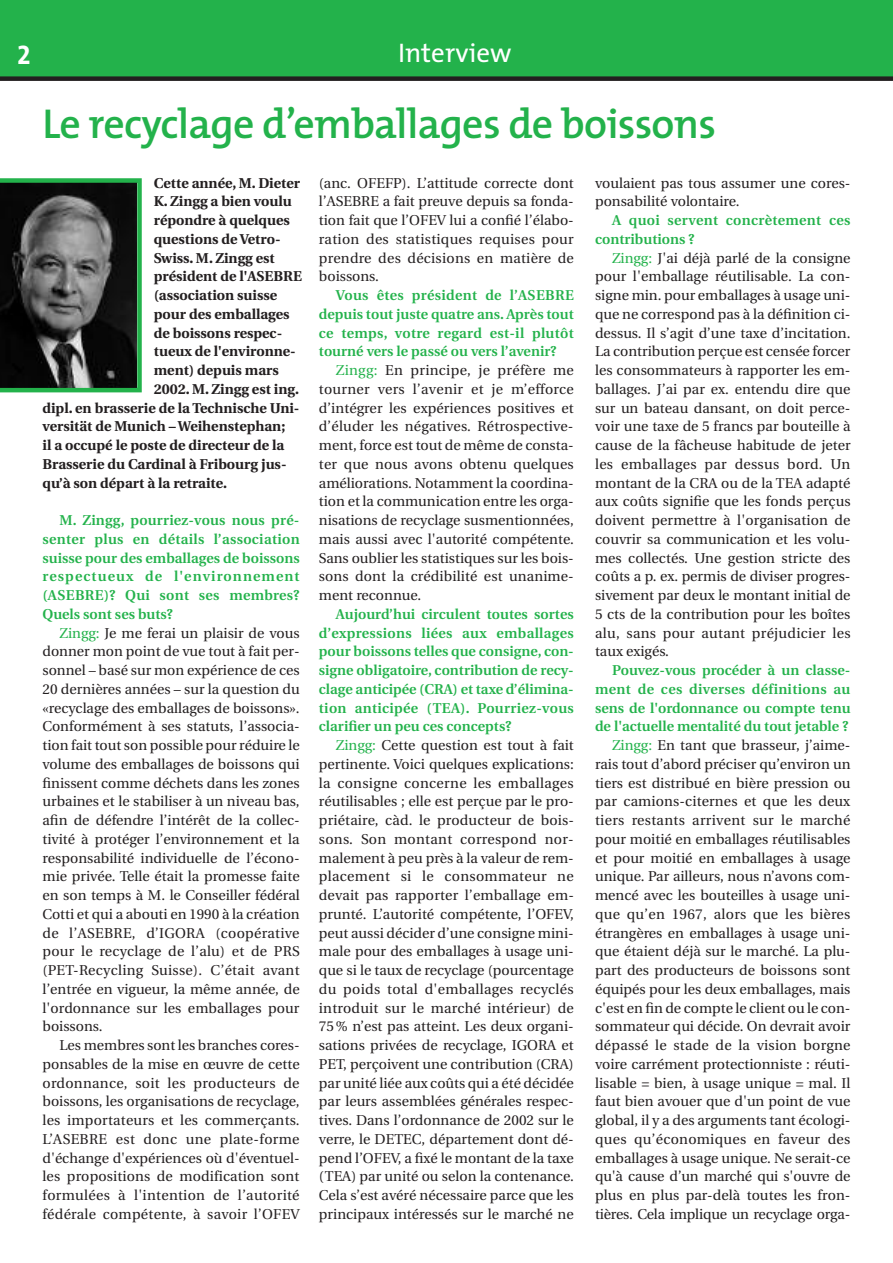
<style>
.page{position:relative;width:893px;height:1263px;background:#fff}
.page>*{position:absolute;margin:0;border:0;box-sizing:border-box;transform-origin:0 0}
.t1{font:600 42px "The Mix";letter-spacing:-.02em;color:#23b24b}
.t2{font:27px "The Mix";color:#fff}
.t3{font:27px "The Mix Bold Caps";color:#fff}
.t4{font:14.25px/18.8px "Utopia";color:#231f20;text-align:justify}
.t5{font:600 14.25px/18.8px "Utopia";letter-spacing:.02em;color:#23b24b;text-align:justify}
.t6{font:700 14.25px "Utopia";color:#231f20}
.s1{color:#23b24b}
.s2{font-weight:600;color:#23b24b}
</style>
<div class="page">
<div style="left:0;top:0;width:893px;height:79px;background:#23b24b"></div>
<div style="left:0;top:76px;width:893px;height:5px;background:#231f20"></div>
<svg style="left:0;top:178px;width:142px;height:214px;background:#37413a"></svg>
<h2 class="t3" style="left:17px;top:46px;width:15px">2</h2>
<h2 class="t2" style="left:398px;top:43px;width:115px">Interview</h2>
<h1 class="t1" style="left:43px;top:109px;width:675px">Le recyclage d’emballages de boissons</h1>
<p class="t6" style="left:154px;top:177px;width:148px">Cette année, M. Dieter</p>
<p class="t6" style="left:154px;top:196px;width:140px">K. Zingg a bien voulu</p>
<p class="t6" style="left:154px;top:214px;width:138px">répondre à quelques</p>
<p class="t6" style="left:154px;top:233px;width:128px">questions de Vetro-</p>
<p class="t6" style="left:154px;top:252px;width:123px">Swiss. M. Zingg est</p>
<p class="t6" style="left:154px;top:271px;width:150px">président de l'ASEBRE</p>
<p class="t6" style="left:154px;top:289px;width:125px">(association suisse</p>
<p class="t6" style="left:154px;top:308px;width:137px">pour des emballages</p>
<p class="t6" style="left:154px;top:327px;width:130px">de boissons respec-</p>
<p class="t6" style="left:154px;top:346px;width:144px">tueux de l'environne-</p>
<p class="t6" style="left:154px;top:364px;width:126px">ment) depuis mars</p>
<p class="t6" style="left:154px;top:383px;width:147px">2002. M. Zingg est ing.</p>
<p class="t6" style="left:43px;top:402px;width:259px">dipl. en brasserie de la Technische Uni-</p>
<p class="t6" style="left:43px;top:421px;width:244px">versität de Munich – Weihenstephan;</p>
<p class="t6" style="left:43px;top:439px;width:243px">il a occupé le poste de directeur de la</p>
<p class="t6" style="left:43px;top:458px;width:246px">Brasserie du Cardinal à Fribourg jus-</p>
<p class="t6" style="left:43px;top:477px;width:186px">qu’à son départ à la retraite.</p>
<p class="t5" style="left:43px;top:512px;width:259px;text-indent:17px">M. Zingg, pourriez-vous nous pré&shy;senter plus en détails l’association suisse pour des emballages de boissons respectueux de l'environnement (ASEBRE)? Qui sont ses membres?<br>Quels sont ses buts?</p>
<p class="t4" style="left:43px;top:624px;width:259px;text-indent:17px"><span class="s1">Zingg:</span> Je me ferai un plaisir de vous donner mon point de vue tout à fait per&shy;sonnel – basé sur mon expérience de ces 20 dernières années – sur la question du «recyclage des emballages de boissons».<br>Conformément à ses statuts, l’associa&shy;tion fait tout son possible pour réduire le volume des emballages de boissons qui finissent comme déchets dans les zones urbaines et le stabiliser à un niveau bas, afin de défendre l’intérêt de la collec&shy;tivité à protéger l’environnement et la responsabilité individuelle de l’écono&shy;mie privée. Telle était la promesse faite en son temps à M. le Conseiller fédéral Cotti et qui a abouti en 1990 à la création de l’ASEBRE, d’IGORA (coopérative pour le recyclage de l’alu) et de PRS (PET-Recycling Suisse). C’était avant l’entrée en vigueur, la même année, de l'ordonnance sur les emballages pour boissons.</p>
<p class="t4" style="left:43px;top:1037px;width:259px;text-indent:17px">Les membres sont les branches cores&shy;ponsables de la mise en œuvre de cette ordonnance, soit les producteurs de boissons, les organisations de recyclage, les importateurs et les commerçants.<br>L’ASEBRE est donc une plate-forme d'échange d'expériences où d'éventuel&shy;les propositions de modification sont formulées à l'intention de l’autorité fédérale compétente, à savoir l’OFEV</p>
<p class="t4" style="left:319px;top:174px;width:256px">(anc. OFEFP). L’attitude correcte dont l’ASEBRE a fait preuve depuis sa fonda&shy;tion fait que l’OFEV lui a confié l’élabo&shy;ration des statistiques requises pour prendre des décisions en matière de boissons.</p>
<p class="t5" style="left:319px;top:287px;width:256px;text-indent:17px">Vous êtes président de l’ASEBRE depuis tout juste quatre ans. Après tout ce temps, votre regard est-il plutôt tourné vers le passé ou vers l’avenir?</p>
<p class="t4" style="left:319px;top:362px;width:256px;text-indent:17px"><span class="s1">Zingg:</span> En principe, je préfère me tourner vers l’avenir et je m’efforce d’intégrer les expériences positives et d’éluder les négatives. Rétrospective&shy;ment, force est tout de même de consta&shy;ter que nous avons obtenu quelques améliorations. Notamment la coordina&shy;tion et la communication entre les orga&shy;nisations de recyclage susmentionnées, mais aussi avec l'autorité compétente.<br>Sans oublier les statistiques sur les bois&shy;sons dont la crédibilité est unanime&shy;ment reconnue.</p>
<p class="t5" style="left:319px;top:606px;width:256px;text-indent:17px">Aujourd’hui circulent toutes sortes d’expressions liées aux emballages pour boissons telles que consigne, con&shy;signe obligatoire, contribution de recy&shy;clage anticipée (CRA) et taxe d’élimina&shy;tion anticipée (TEA). Pourriez-vous clarifier un peu ces concepts?</p>
<p class="t4" style="left:319px;top:737px;width:257px;text-indent:17px"><span class="s1">Zingg:</span> Cette question est tout à fait pertinente. Voici quelques explications: la consigne concerne les emballages réutilisables ; elle est perçue par le pro&shy;priétaire, càd. le producteur de bois&shy;sons. Son montant correspond nor&shy;malement à peu près à la valeur de rem&shy;placement si le consommateur ne devait pas rapporter l’emballage em&shy;prunté. L’autorité compétente, l’OFEV, peut aussi décider d’une consigne mini&shy;male pour des emballages à usage uni&shy;que si le taux de recyclage (pourcentage du poids total d'emballages recyclés introduit sur le marché intérieur) de 75% n’est pas atteint. Les deux organi&shy;sations privées de recyclage, IGORA et PET, perçoivent une contribution (CRA) par unité liée aux coûts qui a été décidée par leurs assemblées générales respec&shy;tives. Dans l’ordonnance de 2002 sur le verre, le DETEC, département dont dé&shy;pend l’OFEV, a fixé le montant de la taxe (TEA) par unité ou selon la contenance.<br>Cela s’est avéré nécessaire parce que les principaux intéressés sur le marché ne</p>
<p class="t4" style="left:595px;top:174px;width:257px">voulaient pas tous assumer une cores&shy;ponsabilité volontaire.</p>
<p class="t5" style="left:595px;top:212px;width:257px;text-indent:17px">A quoi servent concrètement ces contributions ?</p>
<p class="t4" style="left:595px;top:249px;width:257px;text-indent:17px"><span class="s1">Zingg:</span> J'ai déjà parlé de la consigne pour l'emballage réutilisable. La con&shy;signe min. pour emballages à usage uni&shy;que ne correspond pas à la définition ci&shy;dessus. Il s’agit d’une taxe d’incitation.<br>La contribution perçue est censée forcer les consommateurs à rapporter les em&shy;ballages. J’ai par ex. entendu dire que sur un bateau dansant, on doit perce&shy;voir une taxe de 5 francs par bouteille à cause de la fâcheuse habitude de jeter les emballages par dessus bord. Un montant de la CRA ou de la TEA adapté aux coûts signifie que les fonds perçus doivent permettre à l'organisation de couvrir sa communication et les volu&shy;mes collectés. Une gestion stricte des coûts a p. ex. permis de diviser progres&shy;sivement par deux le montant initial de 5 cts de la contribution pour les boîtes alu, sans pour autant préjudicier les taux exigés.</p>
<p class="t4" style="left:595px;top:662px;width:257px;text-align:right"><span class="s2">Pouvez-vous procéder à un classe&shy;ment de ces diverses définitions au sens de l'ordonnance ou compte tenu de l'actuelle mentalité du tout jetable ?<br></span><span class="s1">Zingg:</span> En tant que brasseur, j’aime&shy;rais tout d’abord préciser qu’environ un tiers est distribué en bière pression ou par camions-citernes et que les deux tiers restants arrivent sur le marché pour moitié en emballages réutilisables et pour moitié en emballages à usage unique. Par ailleurs, nous n’avons com&shy;mencé avec les bouteilles à usage uni&shy;que qu’en 1967, alors que les bières étrangères en emballages à usage uni&shy;que étaient déjà sur le marché. La plu&shy;part des producteurs de boissons sont équipés pour les deux emballages, mais c'est en fin de compte le client ou le con&shy;sommateur qui décide. On devrait avoir dépassé le stade de la vision borgne voire carrément protectionniste : réuti&shy;lisable = bien, à usage unique = mal. Il faut bien avouer que d'un point de vue global, il y a des arguments tant écologi&shy;ques qu’économiques en faveur des emballages à usage unique. Ne serait-ce qu'à cause d’un marché qui s'ouvre de plus en plus par-delà toutes les fron&shy;tières. Cela implique un recyclage orga-</p>
</div>
